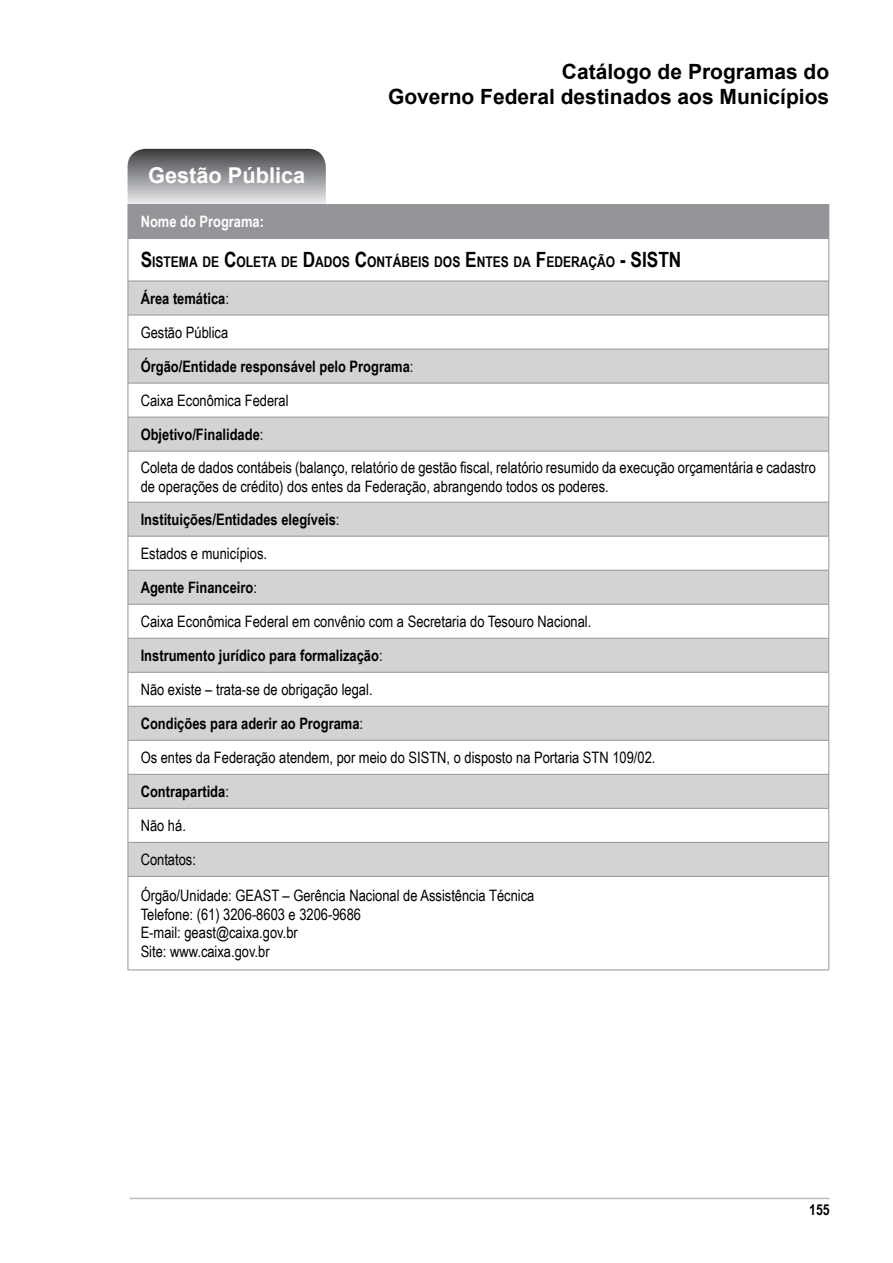
<style>
.page{position:relative;width:893px;height:1263px;background:#fff}
.page>*{position:absolute;margin:0;border:0;box-sizing:border-box;transform-origin:0 0}
.t1{font:700 21.75px "Arial";color:#fff}
.t2{font:700 21px/25.2px "Arial";color:#000;text-align:right}
.t3{font:15.75px/33.9px "Arial Narrow";color:#000}
.t4{font:700 15.75px "Arial Narrow";color:#fff}
.t5{font:700 15px "Arial Narrow";color:#000}
.t6{font:700 14.7px "Arial Narrow";color:#000}
.s1{font-size:21px}
.s2{font-weight:700}
</style>
<div class="page">
<hr style="left:130px;top:1198px;width:700px;height:1px;background:#bcbdc0">
<svg style="left:128px;top:149px;width:198px;height:55px;background:#949698"></svg>
<div style="left:128px;top:204px;width:701px;height:34px;background:#939598"></div>
<svg style="left:129px;top:282px;width:699px;height:594px;fill:#d1d3d4"></svg>
<hr style="left:128px;top:238px;width:701px;height:1px;background:#939598">
<hr style="left:128px;top:239px;width:1px;height:42px;background:#939598">
<hr style="left:828px;top:239px;width:1px;height:42px;background:#939598">
<hr style="left:128px;top:281px;width:701px;height:1px;background:#939598">
<hr style="left:128px;top:281px;width:1px;height:34px;background:#939598">
<hr style="left:828px;top:281px;width:1px;height:34px;background:#939598">
<hr style="left:128px;top:315px;width:701px;height:1px;background:#939598">
<hr style="left:128px;top:315px;width:1px;height:34px;background:#939598">
<hr style="left:828px;top:315px;width:1px;height:34px;background:#939598">
<hr style="left:128px;top:349px;width:701px;height:1px;background:#939598">
<hr style="left:128px;top:349px;width:1px;height:34px;background:#939598">
<hr style="left:828px;top:349px;width:1px;height:34px;background:#939598">
<hr style="left:128px;top:383px;width:701px;height:1px;background:#939598">
<hr style="left:128px;top:383px;width:1px;height:34px;background:#939598">
<hr style="left:828px;top:383px;width:1px;height:34px;background:#939598">
<hr style="left:128px;top:417px;width:701px;height:1px;background:#939598">
<hr style="left:128px;top:417px;width:1px;height:34px;background:#939598">
<hr style="left:828px;top:417px;width:1px;height:34px;background:#939598">
<hr style="left:128px;top:451px;width:701px;height:1px;background:#939598">
<hr style="left:128px;top:451px;width:1px;height:51px;background:#939598">
<hr style="left:828px;top:451px;width:1px;height:51px;background:#939598">
<hr style="left:128px;top:502px;width:701px;height:1px;background:#939598">
<hr style="left:128px;top:502px;width:1px;height:34px;background:#939598">
<hr style="left:828px;top:502px;width:1px;height:34px;background:#939598">
<hr style="left:128px;top:536px;width:701px;height:1px;background:#939598">
<hr style="left:128px;top:536px;width:1px;height:34px;background:#939598">
<hr style="left:828px;top:536px;width:1px;height:34px;background:#939598">
<hr style="left:128px;top:570px;width:701px;height:1px;background:#939598">
<hr style="left:128px;top:571px;width:1px;height:33px;background:#939598">
<hr style="left:828px;top:571px;width:1px;height:33px;background:#939598">
<hr style="left:128px;top:604px;width:701px;height:1px;background:#939598">
<hr style="left:128px;top:605px;width:1px;height:33px;background:#939598">
<hr style="left:828px;top:605px;width:1px;height:33px;background:#939598">
<hr style="left:128px;top:638px;width:701px;height:1px;background:#939598">
<hr style="left:128px;top:639px;width:1px;height:33px;background:#939598">
<hr style="left:828px;top:639px;width:1px;height:33px;background:#939598">
<hr style="left:128px;top:672px;width:701px;height:1px;background:#939598">
<hr style="left:128px;top:673px;width:1px;height:33px;background:#939598">
<hr style="left:828px;top:673px;width:1px;height:33px;background:#939598">
<hr style="left:128px;top:706px;width:701px;height:1px;background:#939598">
<hr style="left:128px;top:707px;width:1px;height:33px;background:#939598">
<hr style="left:828px;top:707px;width:1px;height:33px;background:#939598">
<hr style="left:128px;top:740px;width:701px;height:1px;background:#939598">
<hr style="left:128px;top:741px;width:1px;height:33px;background:#939598">
<hr style="left:828px;top:741px;width:1px;height:33px;background:#939598">
<hr style="left:128px;top:774px;width:701px;height:1px;background:#939598">
<hr style="left:128px;top:775px;width:1px;height:33px;background:#939598">
<hr style="left:828px;top:775px;width:1px;height:33px;background:#939598">
<hr style="left:128px;top:808px;width:701px;height:1px;background:#939598">
<hr style="left:128px;top:809px;width:1px;height:33px;background:#939598">
<hr style="left:828px;top:809px;width:1px;height:33px;background:#939598">
<hr style="left:128px;top:842px;width:701px;height:1px;background:#939598">
<hr style="left:128px;top:843px;width:1px;height:33px;background:#939598">
<hr style="left:828px;top:843px;width:1px;height:33px;background:#939598">
<hr style="left:128px;top:876px;width:701px;height:1px;background:#939598">
<hr style="left:128px;top:877px;width:1px;height:92px;background:#939598">
<hr style="left:828px;top:877px;width:1px;height:92px;background:#939598">
<hr style="left:128px;top:969px;width:701px;height:1px;background:#939598">
<h2 class="t2" style="left:388px;top:60px;width:443px">Catálogo de Programas do<br>Governo Federal destinados aos Municípios</h2>
<h1 class="t1" style="left:148px;top:161px;width:159px">Gestão Pública</h1>
<p class="t4" style="left:141px;top:210px;width:125px">Nome do Programa:</p>
<p class="t6" style="left:141px;top:251px;width:501px"><span class="s1">S</span>ISTEMA DE <span class="s1">C</span>OLETA DE <span class="s1">D</span>ADOS <span class="s1">C</span>ONTÁBEIS DOS <span class="s1">E</span>NTES DA <span class="s1">F</span>EDERAÇÃO <span class="s1">- SISTN</span></p>
<p class="t3" style="left:141px;top:281px;width:677px"><span class="s2">Área temática</span>:<br>Gestão Pública<br><span class="s2">Órgão/Entidade responsável pelo Programa</span>:<br>Caixa Econômica Federal<br><span class="s2">Objetivo/Finalidade</span>:<br>Coleta de dados contábeis (balanço, relatório de gestão fiscal, relatório resumido da execução orçamentária e cadastro</p>
<p class="t3" style="left:141px;top:469px;width:516px">de operações de crédito) dos entes da Federação, abrangendo todos os poderes.<br><span class="s2">Instituições/Entidades elegíveis</span>:<br>Estados e municípios.<br><span class="s2">Agente Financeiro</span>:<br>Caixa Econômica Federal em convênio com a Secretaria do Tesouro Nacional.<br><span class="s2">Instrumento jurídico para formalização</span>:<br>Não existe – trata-se de obrigação legal.<br><span class="s2">Condições para aderir ao Programa</span>:<br>Os entes da Federação atendem, por meio do SISTN, o disposto na Portaria STN 109/02.<br><span class="s2">Contrapartida</span>:<br>Não há.<br>Contatos:</p>
<p class="t3" style="left:141px;top:885px;width:395px;line-height:18.9px">Órgão/Unidade: GEAST – Gerência Nacional de Assistência Técnica Telefone: (61) 3206-8603 e 3206-9686<br>E-mail: geast@caixa.gov.br<br>Site: www.caixa.gov.br</p>
<p class="t5" style="left:809px;top:1198px;width:22px">155</p>
</div>
